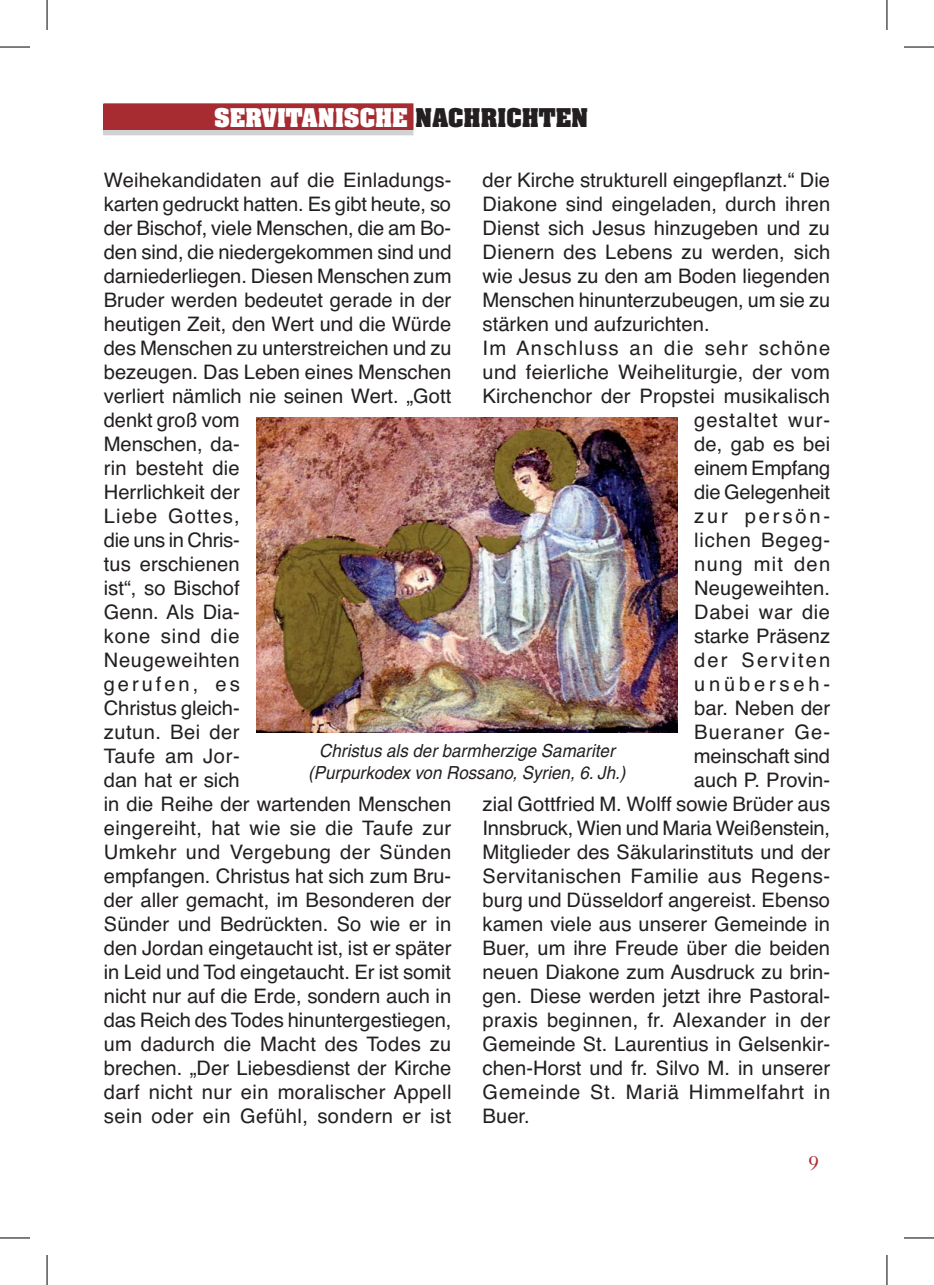
<style>
.page{position:relative;width:934px;height:1285px;background:#fff}
.page>*{position:absolute;margin:0;border:0;box-sizing:border-box;transform-origin:0 0}
.t1{font:700 22px "Aachen";color:#fff}
.t2{font:20px/24px "Helvetica";color:#231f20}
.t3{font:20px "Helvetica";letter-spacing:.03em;color:#231f20}
.t4{font:20px "Helvetica";letter-spacing:.025em;color:#231f20}
.t5{font:20px "Helvetica";letter-spacing:.065em;color:#231f20}
.t6{font:20px "Helvetica";letter-spacing:.045em;color:#231f20}
.t7{font:20px "Helvetica";letter-spacing:.04em;color:#231f20}
.t8{font:20px "Helvetica";letter-spacing:.105em;color:#231f20}
.t9{font:20px "Helvetica";letter-spacing:.05em;color:#231f20}
.t10{font:20px "Helvetica";letter-spacing:.14em;color:#231f20}
.t11{font:20px "Helvetica";letter-spacing:.06em;color:#231f20}
.t12{font:20px "Helvetica";letter-spacing:.185em;color:#231f20}
.t13{font:20px "Janson Text";color:#a72c31}
.t14{font:italic 18px/21.6px "Helvetica";color:#231f20;text-align:center;scale:.94 1}
.s1{color:#231f20}
</style>
<div class="page">
<svg style="left:106px;top:129px;width:305px;height:4px"></svg>
<div style="left:104px;top:109px;width:309px;height:26px;border:1px solid #d1d2d4"></div>
<div style="left:104px;top:104px;width:309px;height:25px;background:#a72c31"></div>
<img style="left:257px;top:417px;width:420px;height:316px">
<hr style="left:0;top:47px;width:30px;height:1px;background:#000">
<hr style="left:903px;top:47px;width:30px;height:1px;background:#000">
<hr style="left:0;top:1237px;width:30px;height:1px;background:#000">
<hr style="left:903px;top:1237px;width:30px;height:1px;background:#000">
<hr style="left:47px;top:0;width:1px;height:30px;background:#000">
<hr style="left:47px;top:1255px;width:1px;height:30px;background:#000">
<hr style="left:886px;top:0;width:1px;height:30px;background:#000">
<hr style="left:886px;top:1255px;width:1px;height:30px;background:#000">
<p class="t1" style="left:214px;top:108px;width:375px">SERVITANISCHE <span class="s1">NACHRICHTEN</span></p>
<p class="t2" style="left:104px;top:170px;width:349px">Weihekandidaten auf die Einladungs&shy;karten gedruckt hatten. Es gibt heute, so der Bischof, viele Menschen, die am Bo&shy;den sind, die niedergekommen sind und darniederliegen. Diesen Menschen zum<br>Bruder werden bedeutet gerade in der heutigen Zeit, den Wert und die Würde des Menschen zu unterstreichen und zu bezeugen. Das Leben eines Menschen verliert nämlich nie seinen Wert. „Gott denkt groß vom<br>Menschen, da-<br>rin besteht die<br>Herrlichkeit der<br>Liebe Gottes,<br>die uns in Chris-<br>tus erschienen<br>ist“, so Bischof<br>Genn. Als Dia-<br>kone sind die<br>Neugeweihten<br>gerufen, es<br>Christus gleich-<br>zutun. Bei der<br>Taufe am Jor-<br>dan hat er sich<br>in die Reihe der wartenden Menschen eingereiht, hat wie sie die Taufe zur<br>Umkehr und Vergebung der Sünden empfangen. Christus hat sich zum Bru&shy;der aller gemacht, im Besonderen der<br>Sünder und Bedrückten. So wie er in den Jordan eingetaucht ist, ist er später in Leid und Tod eingetaucht. Er ist somit nicht nur auf die Erde, sondern auch in das Reich des Todes hinuntergestiegen, um dadurch die Macht des Todes zu brechen. „Der Liebesdienst der Kirche darf nicht nur ein moralischer Appell sein oder ein Gefühl, sondern er ist</p>
<p class="t2" style="left:482px;top:170px;width:349px">der Kirche strukturell eingepflanzt.“ Die</p>
<p class="t2" style="left:482px;top:194px;width:349px">Diakone sind eingeladen, durch ihren</p>
<p class="t2" style="left:482px;top:218px;width:349px">Dienst sich Jesus hinzugeben und zu</p>
<p class="t2" style="left:482px;top:242px;width:349px">Dienern des Lebens zu werden, sich</p>
<p class="t2" style="left:482px;top:266px;width:349px">wie Jesus zu den am Boden liegenden</p>
<p class="t2" style="left:482px;top:290px;width:349px">Menschen hinunterzubeugen, um sie zu</p>
<p class="t2" style="left:482px;top:314px;width:228px">stärken und aufzurichten.</p>
<p class="t5" style="left:482px;top:341px;width:349px">Im Anschluss an die sehr schöne</p>
<p class="t2" style="left:482px;top:362px;width:348px">und feierliche Weiheliturgie, der vom</p>
<p class="t2" style="left:482px;top:386px;width:349px">Kirchenchor der Propstei musikalisch</p>
<p class="t6" style="left:694px;top:413px;width:137px">gestaltet wur-</p>
<p class="t2" style="left:694px;top:434px;width:137px">de, gab es bei</p>
<p class="t2" style="left:694px;top:458px;width:137px">einem Empfang</p>
<p class="t2" style="left:694px;top:482px;width:137px">die Gelegenheit</p>
<p class="t10" style="left:694px;top:509px;width:137px">zur persön-</p>
<p class="t7" style="left:694px;top:533px;width:137px">lichen Begeg-</p>
<p class="t11" style="left:694px;top:557px;width:137px">nung mit den</p>
<p class="t2" style="left:694px;top:578px;width:137px">Neugeweihten.</p>
<p class="t3" style="left:694px;top:605px;width:137px">Dabei war die</p>
<p class="t2" style="left:694px;top:626px;width:137px">starke Präsenz</p>
<p class="t8" style="left:694px;top:653px;width:137px">der Serviten</p>
<p class="t12" style="left:694px;top:677px;width:137px">unüberseh-</p>
<p class="t2" style="left:694px;top:698px;width:137px">bar. Neben der</p>
<p class="t9" style="left:694px;top:725px;width:137px">Bueraner Ge-</p>
<p class="t2" style="left:693px;top:746px;width:138px">meinschaft sind</p>
<p class="t2" style="left:693px;top:770px;width:138px">auch P. Provin-</p>
<p class="t2" style="left:482px;top:794px;width:349px">zial Gottfried M. Wolff sowie Brüder aus</p>
<p class="t2" style="left:482px;top:818px;width:349px">Innsbruck, Wien und Maria Weißenstein,</p>
<p class="t2" style="left:482px;top:842px;width:349px">Mitglieder des Säkularinstituts und der</p>
<p class="t4" style="left:482px;top:869px;width:349px">Servitanischen Familie aus Regens-</p>
<p class="t2" style="left:482px;top:890px;width:349px">burg und Düsseldorf angereist. Ebenso</p>
<p class="t2" style="left:482px;top:914px;width:349px">kamen viele aus unserer Gemeinde in</p>
<p class="t2" style="left:482px;top:938px;width:349px">Buer, um ihre Freude über die beiden</p>
<p class="t2" style="left:482px;top:962px;width:349px">neuen Diakone zum Ausdruck zu brin-</p>
<p class="t2" style="left:482px;top:986px;width:349px">gen. Diese werden jetzt ihre Pastoral-</p>
<p class="t2" style="left:482px;top:1010px;width:349px">praxis beginnen, fr. Alexander in der</p>
<p class="t2" style="left:482px;top:1034px;width:349px">Gemeinde St. Laurentius in Gelsenkir-</p>
<p class="t2" style="left:482px;top:1058px;width:349px">chen-Horst und fr. Silvo M. in unserer</p>
<p class="t3" style="left:482px;top:1085px;width:349px">Gemeinde St. Mariä Himmelfahrt in</p>
<p class="t2" style="left:482px;top:1106px;width:49px">Buer.</p>
<p class="t14" style="left:308px;top:741px;width:339px">Christus als der barmherzige Samariter (Purpurkodex von Rossano, Syrien, 6. Jh.)</p>
<p class="t13" style="left:808px;top:1154px;width:12px">9</p>
</div>
